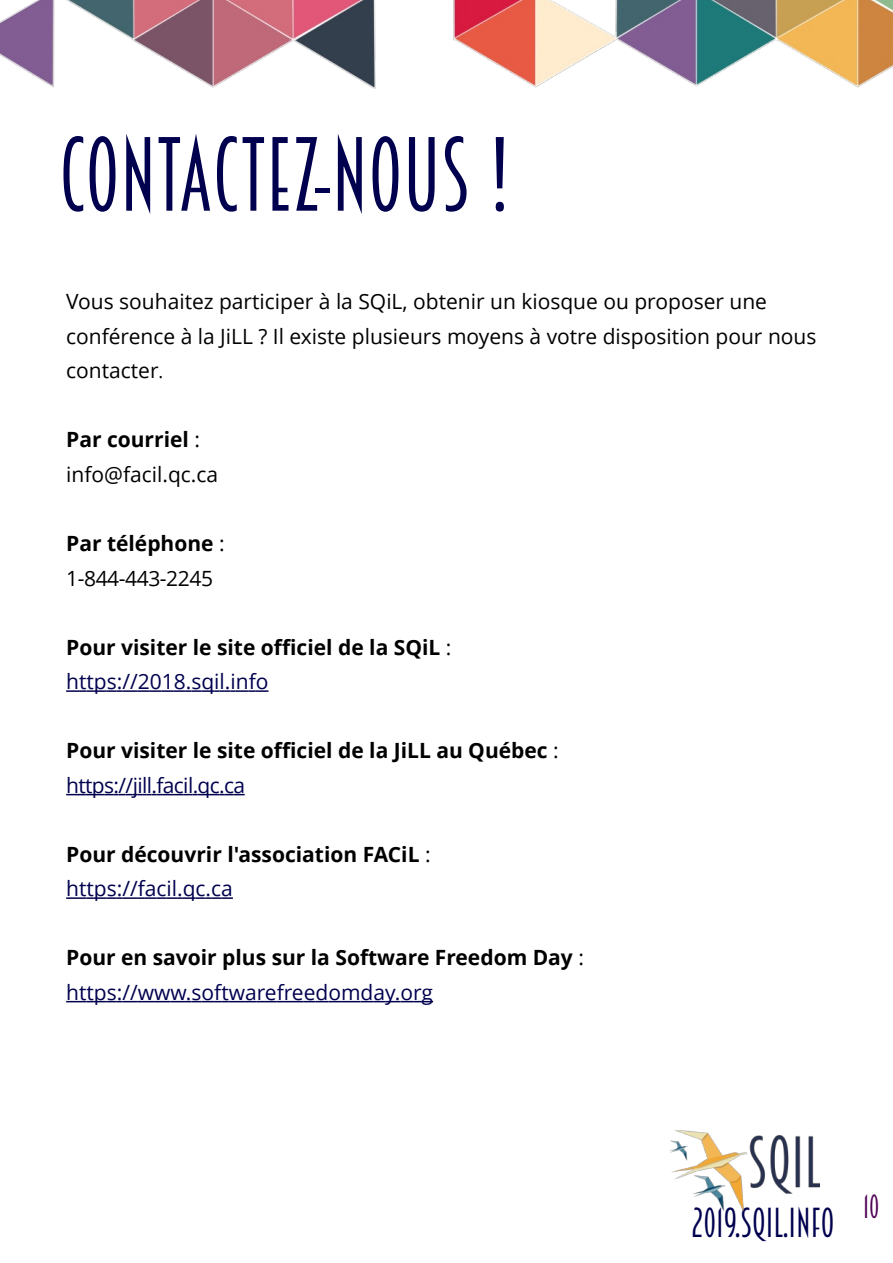
<style>
.page{position:relative;width:893px;height:1263px;background:#fff}
.page>*{position:absolute;margin:0;border:0;box-sizing:border-box;transform-origin:0 0}
.t1{font:94.5px "Breamcatcher";color:#00004f}
.t2{font:37.5px "Breamcatcher";color:#00004f}
.t3{font:30px "Breamcatcher";color:#510254}
.t4{font:700 21px/34.5px "Open Sans";color:#000}
.t5{font:21px/34.5px "Open Sans";color:#000}
.t6{font:21px/34.5px "Open Sans";letter-spacing:-.02em;color:#000}
.s1{font-size:18px}
.s2{font-weight:700}
.s3{font-weight:400}
.s4{font-weight:400;color:#00004f}
</style>
<div class="page">
<svg style="left:66px;top:690px;width:202px;height:2px"></svg>
<svg style="left:66px;top:794px;width:179px;height:1px"></svg>
<svg style="left:66px;top:897px;width:167px;height:2px"></svg>
<svg style="left:66px;top:1001px;width:367px;height:1px"></svg>
<img style="left:670px;top:1131px;width:150px;height:80px">
<img style="left:0;top:0;width:893px;height:89px">
<h1 class="t1" style="left:59px;top:119px;width:453px">CONTACTEZ-NOUS !</h1>
<p class="t5" style="left:66px;top:284px;width:752px">Vous souhaitez participer à la SQiL, obtenir un kiosque ou proposer une conférence à la JiLL ? Il existe plusieurs moyens à votre disposition pour nous contacter<span class="s1">.</span></p>
<p class="t5" style="left:66px;top:422px;width:154px"><span class="s2">Par courriel</span> : info@facil.qc.ca</p>
<p class="t6" style="left:66px;top:526px;width:160px"><span class="s2">Par téléphone</span> :<br>1-844-443-2245</p>
<p class="t4" style="left:66px;top:629px;width:387px">Pour visiter le site officiel de la SQiL <span class="s3">: </span><span class="s4">https://2018.sqil.info</span></p>
<p class="t4" style="left:66px;top:733px;width:494px">Pour visiter le site officiel de la JiLL au Québec <span class="s3">: </span><span class="s4">https://jill.facil.qc.ca</span></p>
<p class="t4" style="left:66px;top:836px;width:366px">Pour découvrir l'association FACiL <span class="s3">: </span><span class="s4">https://facil.qc.ca</span></p>
<p class="t4" style="left:66px;top:940px;width:519px">Pour en savoir plus sur la Software Freedom Day <span class="s3">: </span><span class="s4">https://www.softwarefreedomday.org</span></p>
<h2 class="t2" style="left:691px;top:1201px;width:145px">2019.SQIL.INFO</h2>
<h3 class="t3" style="left:863px;top:1189px;width:18px">10</h3>
</div>
